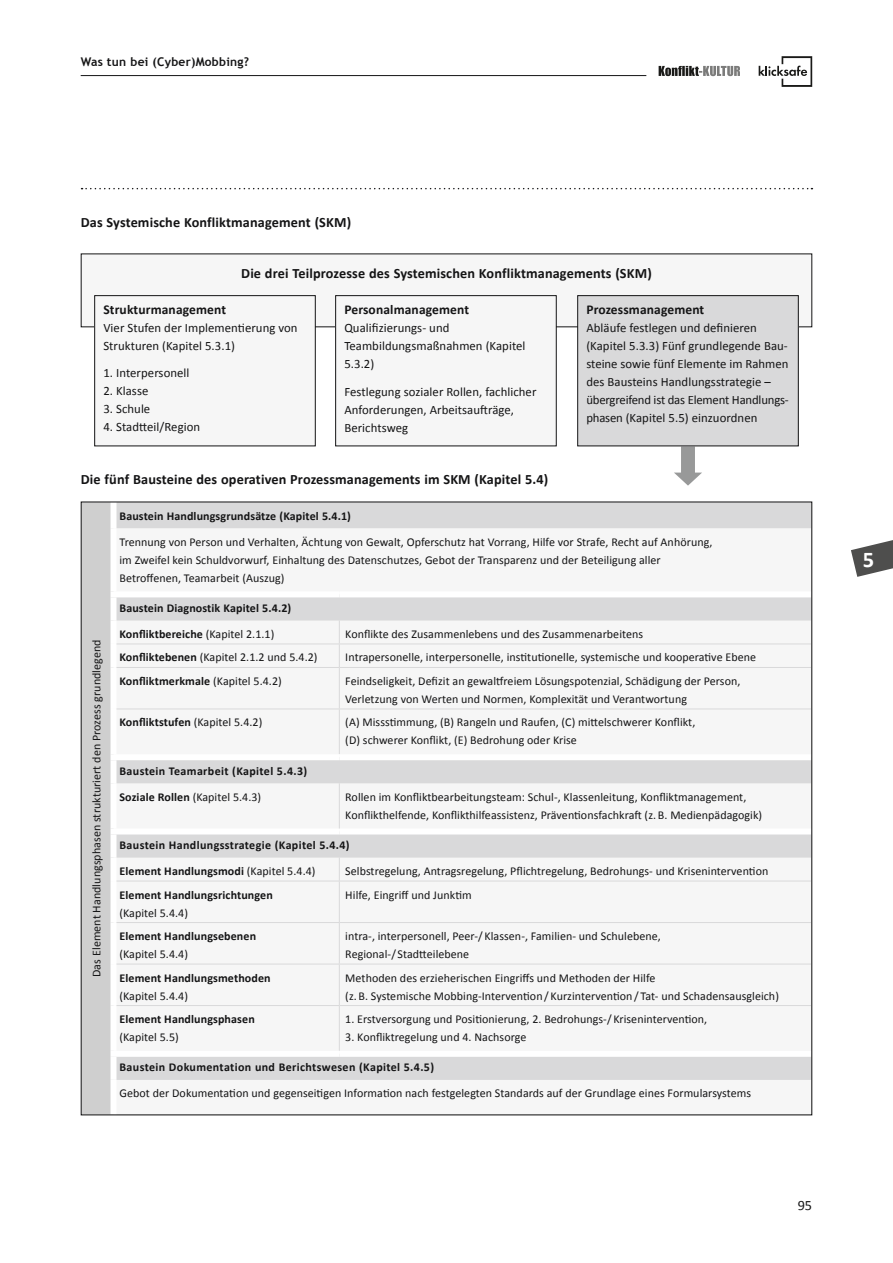
<style>
.page{position:relative;width:893px;height:1263px;background:#fff}
.page>*{position:absolute;margin:0;border:0;box-sizing:border-box;transform-origin:0 0}
.t1{font:700 22.5px "Calibri";color:#fff}
.t2{font:700 14.25px "Calibri";letter-spacing:.01em;color:#141415}
.t3{font:14.25px "Calibri";color:#141415}
.t4{font:700 13.5px "Calibri";letter-spacing:.01em;color:#141415}
.t5{font:12.75px/18px "Calibri";letter-spacing:.005em;color:#141415}
.t6{font:12px/18px "Calibri";letter-spacing:.005em;color:#141415}
.t7{font:700 12px/26px "Calibri";letter-spacing:.01em;color:#141415}
.t8{font:700 12px/26px "Calibri";letter-spacing:.03em;color:#141415}
.t9{font:700 12px "Trebuchet MS";letter-spacing:.02em;color:#141415}
.s1{font-weight:400}
.s2{font-weight:700}
</style>
<div class="page">
<svg style="left:82px;top:188px;width:730px;height:1px"></svg>
<svg style="left:659px;top:66px;width:81px;height:10px"></svg>
<svg style="left:759px;top:56px;width:53px;height:31px"></svg>
<hr style="left:81px;top:75px;width:565px;height:1px;background:#141415">
<svg style="left:851px;top:540px;width:42px;height:37px"></svg>
<svg style="left:674px;top:447px;width:28px;height:39px"></svg>
<div style="left:81px;top:254px;width:731px;height:73px;background:#f6f6f6"></div>
<div style="left:578px;top:296px;width:220px;height:150px;background:#d9d9da"></div>
<div style="left:577px;top:295px;width:221px;height:151px;border:1px solid #141415"></div>
<div style="left:95px;top:296px;width:220px;height:150px;background:#f6f6f6"></div>
<div style="left:94px;top:295px;width:221px;height:151px;border:1px solid #141415"></div>
<div style="left:81px;top:502px;width:32px;height:612px;background:#cfcfcf"></div>
<div style="left:116px;top:504px;width:694px;height:24px;background:#d9d9da"></div>
<svg style="left:116px;top:528px;width:694px;height:552px;fill:#f6f6f6"></svg>
<div style="left:110px;top:528px;width:6px;height:63px;background:#fff"></div>
<div style="left:110px;top:783px;width:6px;height:45px;background:#fff"></div>
<div style="left:110px;top:1080px;width:6px;height:34px;background:#fff"></div>
<div style="left:110px;top:502px;width:6px;height:26px;background:#fff"></div>
<div style="left:110px;top:760px;width:6px;height:23px;background:#fff"></div>
<div style="left:110px;top:591px;width:229px;height:6px;background:#fff"></div>
<div style="left:110px;top:597px;width:6px;height:23px;background:#fff"></div>
<div style="left:339px;top:591px;width:472px;height:6px;background:#fff"></div>
<div style="left:110px;top:620px;width:6px;height:24px;background:#fff"></div>
<div style="left:110px;top:644px;width:6px;height:23px;background:#fff"></div>
<div style="left:110px;top:667px;width:6px;height:42px;background:#fff"></div>
<div style="left:110px;top:709px;width:6px;height:45px;background:#fff"></div>
<div style="left:110px;top:857px;width:6px;height:24px;background:#fff"></div>
<div style="left:110px;top:881px;width:6px;height:41px;background:#fff"></div>
<div style="left:110px;top:922px;width:6px;height:42px;background:#fff"></div>
<div style="left:110px;top:964px;width:6px;height:41px;background:#fff"></div>
<div style="left:110px;top:1005px;width:6px;height:46px;background:#fff"></div>
<hr style="left:116px;top:644px;width:223px;height:1px;background:#d9d9da">
<hr style="left:339px;top:644px;width:472px;height:1px;background:#d9d9da">
<svg style="left:339px;top:620px;width:1px;height:47px"></svg>
<hr style="left:116px;top:667px;width:223px;height:1px;background:#d9d9da">
<hr style="left:339px;top:667px;width:472px;height:1px;background:#d9d9da">
<hr style="left:339px;top:668px;width:1px;height:41px;background:#d9d9da">
<hr style="left:116px;top:709px;width:223px;height:1px;background:#d9d9da">
<hr style="left:339px;top:709px;width:472px;height:1px;background:#d9d9da">
<hr style="left:339px;top:709px;width:1px;height:45px;background:#d9d9da">
<svg style="left:339px;top:857px;width:1px;height:24px"></svg>
<hr style="left:116px;top:881px;width:223px;height:1px;background:#d9d9da">
<hr style="left:339px;top:881px;width:472px;height:1px;background:#d9d9da">
<hr style="left:339px;top:881px;width:1px;height:41px;background:#d9d9da">
<hr style="left:116px;top:922px;width:223px;height:1px;background:#d9d9da">
<hr style="left:339px;top:922px;width:472px;height:1px;background:#d9d9da">
<hr style="left:339px;top:923px;width:1px;height:41px;background:#d9d9da">
<hr style="left:116px;top:964px;width:223px;height:1px;background:#d9d9da">
<hr style="left:339px;top:964px;width:472px;height:1px;background:#d9d9da">
<hr style="left:339px;top:964px;width:1px;height:41px;background:#d9d9da">
<hr style="left:116px;top:1005px;width:223px;height:1px;background:#d9d9da">
<hr style="left:339px;top:1005px;width:472px;height:1px;background:#d9d9da">
<hr style="left:339px;top:1006px;width:1px;height:45px;background:#d9d9da">
<div style="left:110px;top:754px;width:229px;height:6px;background:#fff"></div>
<div style="left:339px;top:754px;width:472px;height:6px;background:#fff"></div>
<div style="left:110px;top:828px;width:229px;height:6px;background:#fff"></div>
<div style="left:110px;top:834px;width:6px;height:23px;background:#fff"></div>
<div style="left:339px;top:828px;width:472px;height:6px;background:#fff"></div>
<div style="left:110px;top:1051px;width:229px;height:6px;background:#fff"></div>
<div style="left:110px;top:1057px;width:6px;height:23px;background:#fff"></div>
<div style="left:339px;top:1051px;width:472px;height:6px;background:#fff"></div>
<hr style="left:339px;top:783px;width:1px;height:45px;background:#d9d9da">
<div style="left:336px;top:296px;width:220px;height:150px;background:#f6f6f6"></div>
<div style="left:335px;top:295px;width:221px;height:151px;border:1px solid #141415"></div>
<p class="t9" style="left:81px;top:54px;width:170px">Was tun bei (Cyber)Mobbing?</p>
<p class="t2" style="left:81px;top:213px;width:272px">Das Systemische Konfliktmanagement (SKM)</p>
<p class="t2" style="left:241px;top:264px;width:412px">Die drei Teilprozesse des Systemischen Konfliktmanagements (SKM)</p>
<p class="t4" style="left:103px;top:302px;width:124px">Strukturmanagement</p>
<p class="t5" style="left:103px;top:319px;width:196px">Vier Stufen der Implementierung von<br>Strukturen (Kapitel 5.3.1)</p>
<p class="t5" style="left:103px;top:363px;width:88px">1. Interpersonell</p>
<p class="t5" style="left:103px;top:381px;width:47px">2. Klasse</p>
<p class="t5" style="left:103px;top:399px;width:48px">3. Schule</p>
<p class="t5" style="left:103px;top:417px;width:98px">4. Stadtteil/Region</p>
<p class="t4" style="left:344px;top:302px;width:126px">Personalmanagement</p>
<p class="t5" style="left:344px;top:319px;width:183px">Qualifizierungs- und<br>Teambildungsmaßnahmen (Kapitel<br>5.3.2)</p>
<p class="t5" style="left:344px;top:382px;width:194px">Festlegung sozialer Rollen, fachlicher<br>Anforderungen, Arbeitsaufträge,<br>Berichtsweg</p>
<p class="t2" style="left:81px;top:470px;width:469px">Die fünf Bausteine des operativen Prozessmanagements im SKM (Kapitel 5.4)</p>
<p class="t4" style="left:586px;top:302px;width:119px">Prozessmanagement</p>
<p class="t5" style="left:586px;top:319px;width:204px">Abläufe festlegen und definieren (Kapitel 5.3.3) Fünf grundlegende Bau&shy;steine sowie fünf Elemente im Rahmen des Bausteins Handlungsstrategie – übergreifend ist das Element Handlungs&shy;phasen (Kapitel 5.5) einzuordnen</p>
<p class="t6" style="left:87px;top:977px;width:339px;rotate:-90deg">Das Element Handlungsphasen strukturiert den Prozess grundlegend</p>
<p class="t7" style="left:119px;top:502px;width:233px">Baustein Handlungsgrundsätze (Kapitel 5.4.1)</p>
<p class="t6" style="left:119px;top:532px;width:595px">Trennung von Person und Verhalten, Ächtung von Gewalt, Opferschutz hat Vorrang, Hilfe vor Strafe, Recht auf Anhörung, im Zweifel kein Schuldvorwurf, Einhaltung des Datenschutzes, Gebot der Transparenz und der Beteiligung aller<br>Betroffenen, Teamarbeit (Auszug)</p>
<p class="t7" style="left:119px;top:594px;width:173px">Baustein Diagnostik Kapitel 5.4.2)<br>Konfliktbereiche <span class="s1">(Kapitel 2.1.1)</span></p>
<p class="t6" style="left:345px;top:624px;width:299px">Konflikte des Zusammenlebens und des Zusammenarbeitens</p>
<p class="t6" style="left:119px;top:648px;width:200px"><span class="s2">Konfliktebenen</span> (Kapitel 2.1.2 und 5.4.2)</p>
<p class="t6" style="left:345px;top:648px;width:412px">Intrapersonelle, interpersonelle, institutionelle, systemische und kooperative Ebene</p>
<p class="t7" style="left:119px;top:667px;width:164px">Konfliktmerkmale <span class="s1">(Kapitel 5.4.2)</span></p>
<p class="t6" style="left:345px;top:671px;width:397px">Feindseligkeit, Defizit an gewaltfreiem Lösungspotenzial, Schädigung der Person,<br>Verletzung von Werten und Normen, Komplexität und Verantwortung</p>
<p class="t7" style="left:119px;top:709px;width:144px">Konfliktstufen <span class="s1">(Kapitel 5.4.2)</span></p>
<p class="t6" style="left:345px;top:713px;width:352px">(A) Missstimmung, (B) Rangeln und Raufen, (C) mittelschwerer Konflikt, (D) schwerer Konflikt, (E) Bedrohung oder Krise</p>
<p class="t8" style="left:119px;top:757px;width:189px">Baustein Teamarbeit (Kapitel 5.4.3)<br>Soziale Rollen <span class="s1">(Kapitel 5.4.3)</span></p>
<p class="t6" style="left:345px;top:787px;width:418px">Rollen im Konfliktbearbeitungsteam: Schul-, Klassenleitung, Konfliktmanagement,<br>Konflikthelfende, Konflikthilfeassistenz, Präventionsfachkraft (z. B. Medienpädagogik)</p>
<p class="t7" style="left:119px;top:831px;width:232px">Baustein Handlungsstrategie (Kapitel 5.4.4)<br>Element Handlungsmodi <span class="s1">(Kapitel 5.4.4)</span></p>
<p class="t6" style="left:345px;top:861px;width:425px">Selbstregelung, Antragsregelung, Pflichtregelung, Bedrohungs- und Krisenintervention</p>
<p class="t7" style="left:119px;top:881px;width:155px">Element Handlungsrichtungen</p>
<p class="t6" style="left:119px;top:903px;width:70px">(Kapitel 5.4.4)</p>
<p class="t6" style="left:345px;top:885px;width:128px">Hilfe, Eingriff und Junktim</p>
<p class="t7" style="left:119px;top:922px;width:138px">Element Handlungsebenen</p>
<p class="t6" style="left:119px;top:944px;width:70px">(Kapitel 5.4.4)</p>
<p class="t6" style="left:345px;top:926px;width:317px">intra-, interpersonell, Peer-/ Klassen-, Familien- und Schulebene,<br>Regional-/ Stadtteilebene</p>
<p class="t7" style="left:119px;top:964px;width:153px">Element Handlungsmethoden</p>
<p class="t6" style="left:119px;top:986px;width:70px">(Kapitel 5.4.4)</p>
<p class="t6" style="left:345px;top:968px;width:435px">Methoden des erzieherischen Eingriffs und Methoden der Hilfe<br>(z. B. Systemische Mobbing-Intervention / Kurzintervention / Tat- und Schadensausgleich)</p>
<p class="t6" style="left:345px;top:1009px;width:363px">1. Erstversorgung und Positionierung, 2. Bedrohungs-/ Krisenintervention,</p>
<p class="t6" style="left:345px;top:1027px;width:183px">3. Konfliktregelung und 4. Nachsorge</p>
<p class="t8" style="left:119px;top:1054px;width:316px">Baustein Dokumentation und Berichtswesen (Kapitel 5.4.5)</p>
<p class="t6" style="left:119px;top:1084px;width:633px">Gebot der Dokumentation und gegenseitigen Information nach festgelegten Standards auf der Grundlage eines Formularsystems</p>
<p class="t7" style="left:119px;top:1005px;width:137px">Element Handlungsphasen</p>
<p class="t6" style="left:119px;top:1027px;width:61px">(Kapitel 5.5)</p>
<p class="t3" style="left:798px;top:1196px;width:16px">95</p>
<h1 class="t1" style="left:863px;top:546px;width:13px">5</h1>
</div>
